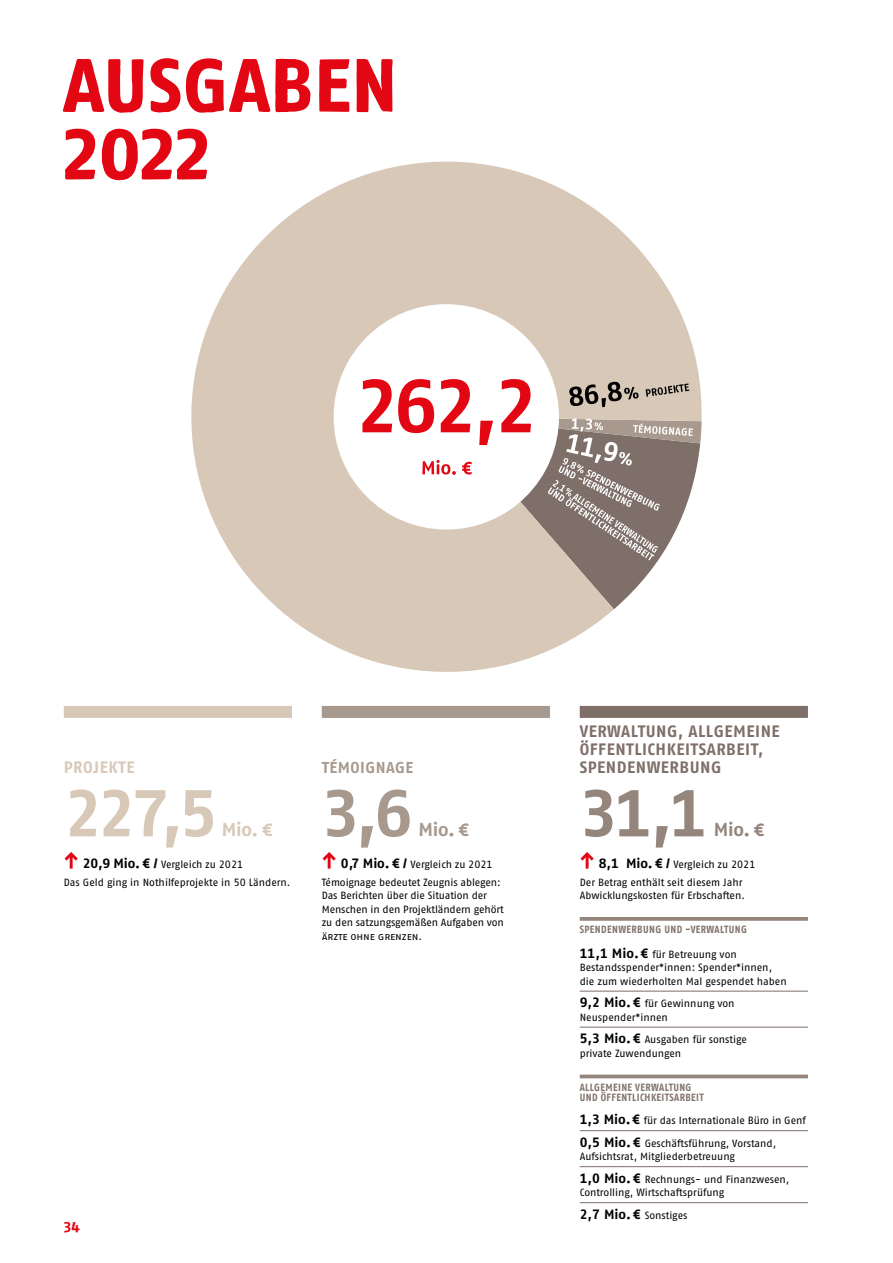
<style>
.page{position:relative;width:893px;height:1263px;background:#fff}
.page>*{position:absolute;margin:0;border:0;box-sizing:border-box;transform-origin:0 0}
.t1{font:75px/67.5px "Fago Rough Bold Lf";letter-spacing:.01em;color:#e30613}
.t2{font:700 66px "Fago Pro";color:#d8c8b8}
.t3{font:700 66px "Fago Pro";color:#94857d}
.t4{font:700 66px "Fago Pro";color:#a7998e}
.t5{font:700 18.75px "Fago Pro";color:#94857d}
.t6{font:700 18.75px "Fago Pro";color:#d8c8b8}
.t7{font:700 18.75px "Fago Pro";color:#a7998e}
.t8{font:700 16.5px/18px "Fago Pro";letter-spacing:.03em;color:#7e6f68}
.t9{font:700 16.5px "Fago Pro";letter-spacing:.025em;color:#d8c8b8}
.t10{font:700 15.75px "Fago Pro";letter-spacing:.03em;color:#a7998e}
.t11{font:700 15px "Fago Pro";color:#e30613}
.t12{font:10.5px/13.5px "Fago Pro";letter-spacing:-.005em;color:#000}
.t13{font:700 10.5px/10.5px "Fago Pro";letter-spacing:.04em;color:#7e6f68;scale:.89 1}
.s1{font-weight:700;font-size:13.5px}
</style>
<div class="page">
<svg style="left:191px;top:162px;width:509px;height:510px;fill:#d8c8b8"></svg>
<div style="left:334px;top:304px;width:225px;height:225px;background:#fff;border-radius:50%"></div>
<svg style="left:362px;top:379px;width:340px;height:181px"></svg>
<div style="left:580px;top:706px;width:228px;height:12px;background:#7e6f68"></div>
<div style="left:322px;top:706px;width:228px;height:12px;background:#a7998e"></div>
<div style="left:64px;top:706px;width:228px;height:12px;background:#d8c8b8"></div>
<svg style="left:580px;top:917px;width:228px;height:4px"></svg>
<svg style="left:580px;top:1074px;width:228px;height:4px"></svg>
<svg style="left:580px;top:852px;width:14px;height:17px"></svg>
<svg style="left:65px;top:852px;width:13px;height:17px"></svg>
<svg style="left:322px;top:852px;width:14px;height:17px"></svg>
<hr style="left:580px;top:991px;width:228px;height:1px;background:#7e6f68">
<hr style="left:580px;top:1027px;width:228px;height:1px;background:#7e6f68">
<hr style="left:580px;top:1130px;width:228px;height:1px;background:#7e6f68">
<hr style="left:580px;top:1166px;width:228px;height:1px;background:#7e6f68">
<hr style="left:580px;top:1202px;width:228px;height:1px;background:#7e6f68">
<h1 class="t1" style="left:64px;top:52px;width:336px">AUSGABEN<br>2022</h1>
<h3 class="t9" style="left:64px;top:758px;width:72px">PROJEKTE</h3>
<h2 class="t2" style="left:64px;top:774px;width:155px">227,5</h2>
<h3 class="t6" style="left:222px;top:818px;width:52px">Mio. €</h3>
<p class="t12" style="left:64px;top:855px;width:228px;line-height:17.7px;text-indent:19px"><span class="s1">20,9 Mio. € /</span> Vergleich zu 2021<br>Das Geld ging in Nothilfeprojekte in 50 Ländern.</p>
<h3 class="t10" style="left:322px;top:758px;width:93px">TÉMOIGNAGE</h3>
<h2 class="t4" style="left:322px;top:774px;width:93px">3,6</h2>
<h3 class="t7" style="left:418px;top:818px;width:52px">Mio. €</h3>
<p class="t12" style="left:322px;top:855px;width:180px;line-height:17.7px;text-indent:19px"><span class="s1">0,7 Mio. € /</span> Vergleich zu 2021<br>Témoignage bedeutet Zeugnis ablegen:</p>
<p class="t12" style="left:322px;top:889px;width:183px">Das Berichten über die Situation der<br>Menschen in den Projektländern gehört zu den satzungsgemäßen Aufgaben von<br>ÄRZTE</p>
<p class="t12" style="left:351px;top:929px;width:7px">OHNE</p>
<p class="t12" style="left:378px;top:929px;width:13px">GRENZEN</p>
<p class="t12" style="left:418px;top:929px;width:5px">.</p>
<h3 class="t11" style="left:64px;top:1218px;width:18px">34</h3>
<h3 class="t8" style="left:580px;top:722px;width:201px">VERWALTUNG, ALLGEMEINE<br>ÖFFENTLICHKEITSARBEIT,<br>SPENDENWERBUNG</h3>
<h2 class="t3" style="left:580px;top:774px;width:129px">31,1</h2>
<h3 class="t5" style="left:714px;top:818px;width:52px">Mio. €</h3>
<p class="t12" style="left:580px;top:855px;width:177px;line-height:18px;text-indent:19px"><span class="s1">8,1 Mio. € /</span> Vergleich zu 2021<br>Der Betrag enthält seit diesem Jahr</p>
<p class="t12" style="left:580px;top:889px;width:167px">Abwicklungskosten für Erbschaften.</p>
<p class="t13" style="left:580px;top:924px;width:189px">SPENDENWERBUNG UND -VERWALTUNG</p>
<p class="t12" style="left:580px;top:947px;width:208px"><span class="s1">11,1 Mio.€</span> für Betreuung von<br>Bestandsspender*innen: Spender*innen, die zum wiederholten Mal gespendet haben</p>
<p class="t12" style="left:580px;top:997px;width:156px"><span class="s1">9,2 Mio.€</span> für Gewinnung von<br>Neuspender*innen</p>
<p class="t12" style="left:580px;top:1033px;width:169px"><span class="s1">5,3 Mio.€</span> Ausgaben für sonstige private Zuwendungen</p>
<p class="t13" style="left:580px;top:1082px;width:141px">ALLGEMEINE VERWALTUNG<br>UND ÖFFENTLICHKEITSARBEIT</p>
<p class="t12" style="left:580px;top:1109px;width:228px;line-height:22.5px"><span class="s1">1,3 Mio.€</span> für das Internationale Büro in Genf<br><span class="s1">0,5 Mio.€</span> Geschäftsführung, Vorstand,</p>
<p class="t12" style="left:580px;top:1145px;width:211px;line-height:22.5px">Aufsichtsrat, Mitgliederbetreuung<br><span class="s1">1,0 Mio.€</span> Rechnungs- und Finanzwesen,</p>
<p class="t12" style="left:580px;top:1181px;width:146px;line-height:22.5px">Controlling, Wirtschaftsprüfung<br><span class="s1">2,7 Mio.€</span> Sonstiges</p>
</div>
